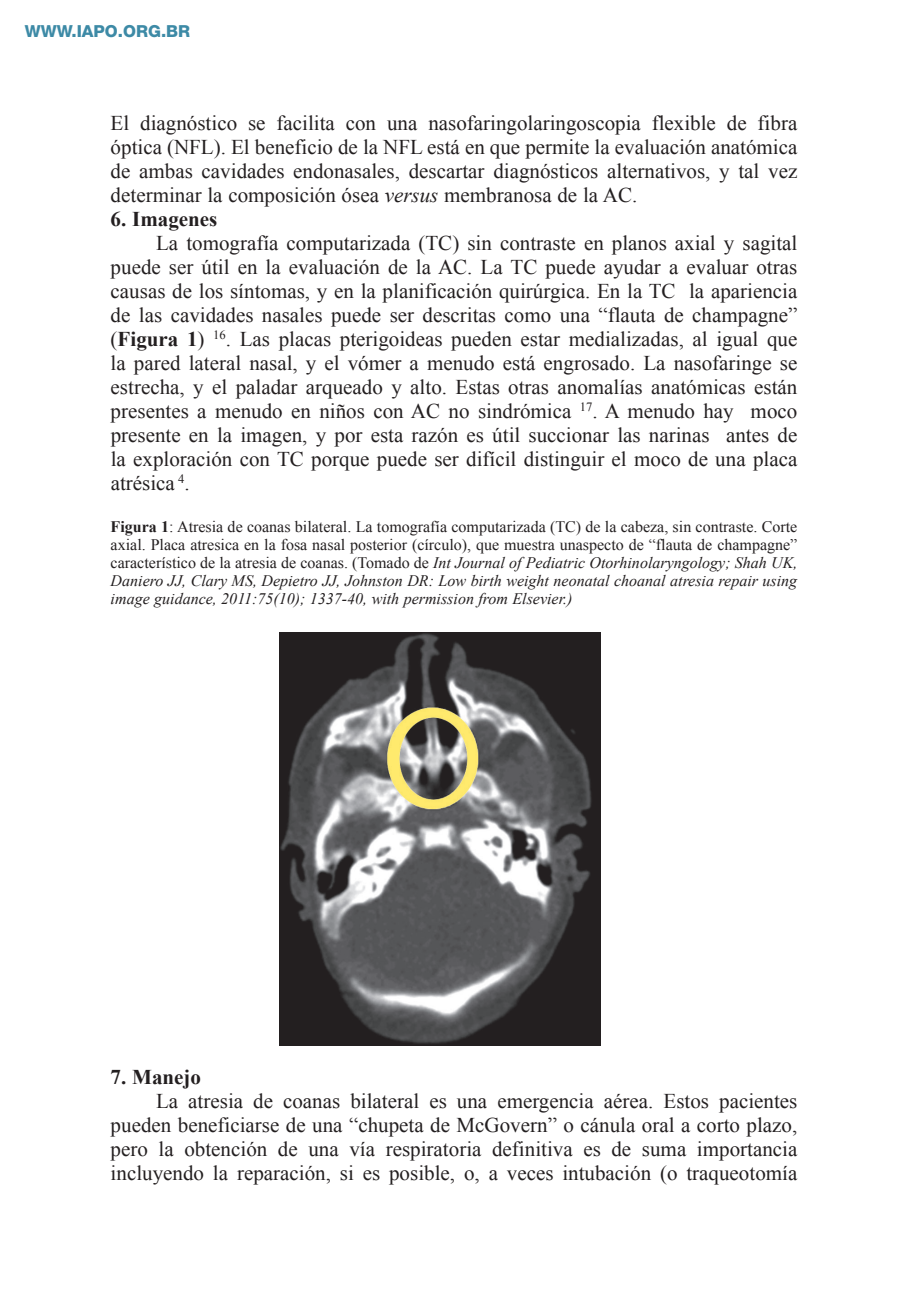
<style>
.page{position:relative;width:908px;height:1304px;background:#fff}
.page>*{position:absolute;margin:0;border:0;box-sizing:border-box;transform-origin:0 0}
.t1{font:21px/24px "Times New Roman";color:#231f20;text-align:justify}
.t2{font:700 21px "Times New Roman";color:#231f20}
.t3{font:800 16.6px "Helvetica Neue";color:#3d8aa6}
.t4{font:16px/18px "Times New Roman";color:#231f20;text-align:justify}
.s1{font-style:italic}
.s2{font-weight:700}
</style>
<div class="page">
<img style="left:279px;top:632px;width:320px;height:414px">
<p class="t3" style="left:25px;top:21px;width:167px">WWW.IAPO.ORG.BR</p>
<p class="t1" style="left:111px;top:111px;width:688px">El diagnóstico se facilita con una nasofaringolaringoscopia flexible de fibra óptica (NFL). El beneficio de la NFL está en que permite la evaluación anatómica de ambas cavidades endonasales, descartar diagnósticos alternativos, y tal vez determinar la composición ósea <span class="s1">versus</span> membranosa de la AC.</p>
<p class="t2" style="left:111px;top:207px;width:108px">6. Imagenes</p>
<p class="t1" style="left:111px;top:231px;width:688px;text-indent:45px">La tomografía computarizada (TC) sin contraste en planos axial y sagital puede ser útil en la evaluación de la AC. La TC puede ayudar a evaluar otras causas de los síntomas, y en la planificación quirúrgica. En la TC la apariencia de las cavidades nasales puede ser descritas como una “flauta de champagne” (<span class="s2">Figura 1</span>) <sup>16</sup>. Las placas pterigoideas pueden estar medializadas, al igual que la pared lateral nasal, y el vómer a menudo está engrosado. La nasofaringe se estrecha, y el paladar arqueado y alto. Estas otras anomalías anatómicas están presentes a menudo en niños con AC no sindrómica <sup>17</sup>. A menudo hay moco presente en la imagen, y por esta razón es útil succionar las narinas antes de la exploración con TC porque puede ser difícil distinguir el moco de una placa atrésica <sup>4</sup>.</p>
<p class="t4" style="left:111px;top:517px;width:688px"><span class="s2">Figura 1</span>: Atresia de coanas bilateral. La tomografía computarizada (TC) de la cabeza, sin contraste. Corte axial. Placa atresica en la fosa nasal posterior (círculo), que muestra unaspecto de “flauta de champagne” característico de la atresia de coanas. (Tomado de <span class="s1">Int Journal of Pediatric Otorhinolaryngology; Shah UK, Daniero JJ, Clary MS, Depietro JJ, Johnston DR: Low birth weight neonatal choanal atresia repair using image guidance, 2011:75(10); 1337-40, with permission from Elsevier.)</span></p>
<p class="t2" style="left:111px;top:1065px;width:92px">7. Manejo</p>
<p class="t1" style="left:111px;top:1089px;width:688px;text-indent:45px">La atresia de coanas bilateral es una emergencia aérea. Estos pacientes pueden beneficiarse de una “chupeta de McGovern” o cánula oral a corto plazo, pero la obtención de una vía respiratoria definitiva es de suma importancia incluyendo la reparación, si es posible, o, a veces intubación (o traqueotomía</p>
</div>
